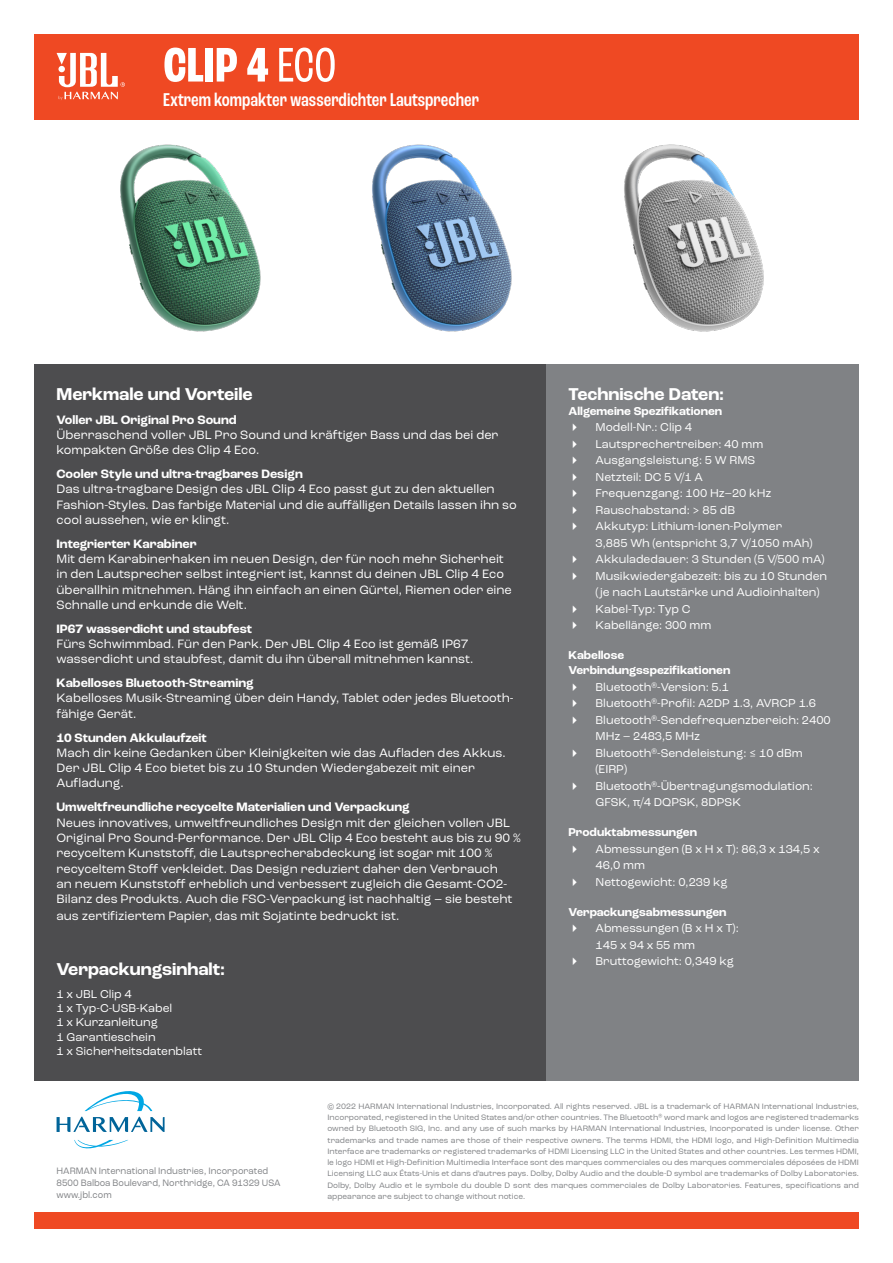
<style>
.page{position:relative;width:893px;height:1263px;background:#fff}
.page>*{position:absolute;margin:0;border:0;box-sizing:border-box;transform-origin:0 0}
.t1{font:700 condensed 51px "Roc Grotesk";color:#fff}
.t2{font:500 condensed 19.5px "Roc Grotesk";color:#fff}
.t3{font:700 18px "Roc Grotesk";color:#fff}
.t4{font:12.75px/15.3px "Roc Grotesk";color:#fff}
.t5{font:700 12.75px "Roc Grotesk";color:#fff}
.t6{font:12px/16.5px "Roc Grotesk";color:#fff}
.t7{font:700 12px/15px "Roc Grotesk";color:#fff}
.t8{font:9.75px/11.7px "Roc Grotesk";color:#808285;scale:.94 1}
.t9{font:8.25px/11.2px "Roc Grotesk";color:#808285;text-align:justify}
.s1{font-weight:400}
</style>
<div class="page">
<div style="left:546px;top:364px;width:313px;height:716px;background:#808285"></div>
<img style="left:105px;top:119px;width:170px;height:213px">
<img style="left:357px;top:119px;width:169px;height:213px">
<img style="left:609px;top:119px;width:169px;height:213px">
<div style="left:34px;top:1213px;width:825px;height:16px;background:#ef4923"></div>
<svg style="left:85px;top:1091px;width:67px;height:20px"></svg>
<svg style="left:74px;top:1140px;width:54px;height:9px"></svg>
<svg style="left:57px;top:1117px;width:108px;height:15px"></svg>
<div style="left:34px;top:364px;width:512px;height:716px;background:#4d4d4f"></div>
<div style="left:34px;top:34px;width:825px;height:85px;background:#ef4923"></div>
<svg style="left:57px;top:53px;width:68px;height:47px"></svg>
<h1 class="t1" style="left:163px;top:34px;width:175px">CLIP 4 <span class="s1">ECO</span></h1>
<h2 class="t2" style="left:163px;top:88px;width:317px">Extrem kompakter wasserdichter Lautsprecher</h2>
<h3 class="t3" style="left:57px;top:383px;width:198px">Merkmale und Vorteile</h3>
<p class="t5" style="left:57px;top:411px;width:182px">Voller JBL Original Pro Sound</p>
<p class="t4" style="left:57px;top:427px;width:444px">Überraschend voller JBL Pro Sound und kräftiger Bass und das bei der kompakten Größe des Clip 4 Eco.</p>
<p class="t5" style="left:57px;top:466px;width:248px">Cooler Style und ultra-tragbares Design</p>
<p class="t4" style="left:57px;top:481px;width:462px">Das ultra-tragbare Design des JBL Clip 4 Eco passt gut zu den aktuellen<br>Fashion-Styles. Das farbige Material und die auffälligen Details lassen ihn so cool aussehen, wie er klingt.</p>
<p class="t5" style="left:57px;top:536px;width:142px">Integrierter Karabiner</p>
<p class="t4" style="left:57px;top:551px;width:457px">Mit dem Karabinerhaken im neuen Design, der für noch mehr Sicherheit in den Lautsprecher selbst integriert ist, kannst du deinen JBL Clip 4 Eco überallhin mitnehmen. Häng ihn einfach an einen Gürtel, Riemen oder eine Schnalle und erkunde die Welt.</p>
<p class="t5" style="left:57px;top:621px;width:197px">IP67 wasserdicht und staubfest</p>
<p class="t4" style="left:57px;top:636px;width:418px">Fürs Schwimmbad. Für den Park. Der JBL Clip 4 Eco ist gemäß IP67 wasserdicht und staubfest, damit du ihn überall mitnehmen kannst.</p>
<p class="t5" style="left:57px;top:675px;width:199px">Kabelloses Bluetooth-Streaming</p>
<p class="t4" style="left:57px;top:691px;width:459px">Kabelloses Musik-Streaming über dein Handy, Tablet oder jedes Bluetooth&shy;fähige Gerät.</p>
<p class="t5" style="left:57px;top:729px;width:152px">10 Stunden Akkulaufzeit</p>
<p class="t4" style="left:57px;top:745px;width:451px">Mach dir keine Gedanken über Kleinigkeiten wie das Aufladen des Akkus.<br>Der JBL Clip 4 Eco bietet bis zu 10 Stunden Wiedergabezeit mit einer<br>Aufladung.</p>
<p class="t5" style="left:57px;top:799px;width:355px">Umweltfreundliche recycelte Materialien und Verpackung</p>
<p class="t4" style="left:57px;top:815px;width:466px">Neues innovatives, umweltfreundliches Design mit der gleichen vollen JBL Original Pro Sound-Performance. Der JBL Clip 4 Eco besteht aus bis zu 90 % recyceltem Kunststoff, die Lautsprecherabdeckung ist sogar mit 100 % recyceltem Stoff verkleidet. Das Design reduziert daher den Verbrauch<br>an neuem Kunststoff erheblich und verbessert zugleich die Gesamt-CO2- Bilanz des Produkts. Auch die FSC-Verpackung ist nachhaltig – sie besteht</p>
<p class="t4" style="left:57px;top:908px;width:344px">aus zertifiziertem Papier, das mit Sojatinte bedruckt ist.</p>
<h3 class="t3" style="left:57px;top:957px;width:170px">Verpackungsinhalt:</h3>
<p class="t6" style="left:57px;top:986px;width:147px;line-height:14.4px">1 x JBL Clip 4<br>1 x Typ-C-USB-Kabel<br>1 x Kurzanleitung<br>1 Garantieschein<br>1 x Sicherheitsdatenblatt</p>
<h3 class="t3" style="left:568px;top:383px;width:157px">Technische Daten:</h3>
<p class="t7" style="left:568px;top:404px;width:155px">Allgemeine Spezifikationen</p>
<p class="t6" style="left:595px;top:419px;width:233px">Modell-Nr.: Clip 4<br>Lautsprechertreiber: 40 mm<br>Ausgangsleistung: 5 W RMS<br>Netzteil: DC 5 V/1 A<br>Frequenzgang: 100 Hz–20 kHz<br>Rauschabstand: &gt; 85 dB<br>Akkutyp: Lithium-Ionen-Polymer<br>3,885 Wh (entspricht 3,7 V/1050 mAh)<br>Akkuladedauer: 3 Stunden (5 V/500 mA)<br>Musikwiedergabezeit: bis zu 10 Stunden ( je nach Lautstärke und Audioinhalten)<br>Kabel-Typ: Typ C<br>Kabellänge: 300 mm</p>
<p class="t7" style="left:568px;top:648px;width:163px">Kabellose<br>Verbindungsspezifikationen</p>
<p class="t6" style="left:595px;top:679px;width:237px">Bluetooth<sup>®</sup>-Version: 5.1<br>Bluetooth<sup>®</sup>-Profil: A2DP 1.3, AVRCP 1.6<br>Bluetooth<sup>®</sup>-Sendefrequenzbereich: 2400<br>MHz – 2483,5 MHz<br>Bluetooth<sup>®</sup>-Sendeleistung: ≤ 10 dBm (EIRP)<br>Bluetooth<sup>®</sup>-Übertragungsmodulation:<br>GFSK, π/4 DQPSK, 8DPSK</p>
<p class="t7" style="left:568px;top:825px;width:130px">Produktabmessungen</p>
<p class="t6" style="left:595px;top:841px;width:226px">Abmessungen (B x H x T): 86,3 x 134,5 x<br>46,0 mm<br>Nettogewicht: 0,239 kg</p>
<p class="t7" style="left:568px;top:905px;width:160px">Verpackungsabmessungen</p>
<p class="t6" style="left:595px;top:920px;width:145px">Abmessungen (B x H x T):<br>145 x 94 x 55 mm<br>Bruttogewicht: 0,349 kg</p>
<p class="t8" style="left:57px;top:1165px;width:240px">HARMAN International Industries, Incorporated<br>8500 Balboa Boulevard, Northridge, CA 91329 USA www.jbl.com</p>
<p class="t9" style="left:327px;top:1100px;width:533px">© 2022 HARMAN International Industries, Incorporated. All rights reserved. JBL is a trademark of HARMAN International Industries, Incorporated, registered in the United States and/or other countries. The Bluetooth<sup>®</sup> word mark and logos are registered trademarks owned by Bluetooth SIG, Inc. and any use of such marks by HARMAN International Industries, Incorporated is under license. Other trademarks and trade names are those of their respective owners. The terms HDMI, the HDMI logo, and High-Definition Multimedia Interface are trademarks or registered trademarks of HDMI Licensing LLC in the United States and other countries. Les termes HDMI, le logo HDMI et High-Definition Multimedia Interface sont des marques commerciales ou des marques commerciales déposées de HDMI Licensing LLC aux États-Unis et dans d’autres pays. Dolby, Dolby Audio and the double-D symbol are trademarks of Dolby Laboratories.<br>Dolby, Dolby Audio et le symbole du double D sont des marques commerciales de Dolby Laboratories. Features, specifications and appearance are subject to change without notice.</p>
</div>
